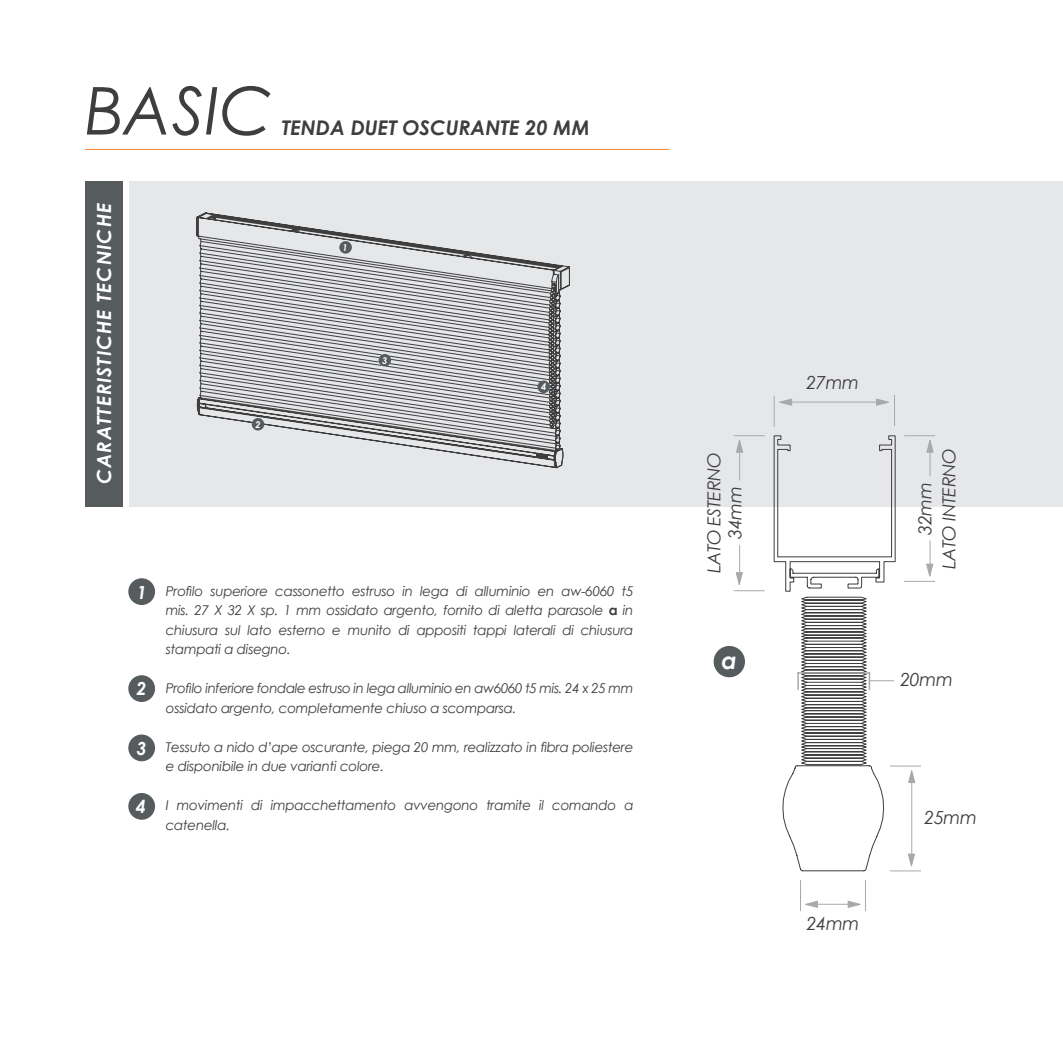
<style>
.page{position:relative;width:1063px;height:1063px;background:#fff}
.page>*{position:absolute;margin:0;border:0;box-sizing:border-box;transform-origin:0 0}
.t1{font:italic 66px "Century Gothic";color:#3e3e3f}
.t2{font:italic 700 23.25px "Century Gothic";color:#fff}
.t3{font:italic 700 20.25px "Century Gothic";color:#3e3e3f}
.t4{font:italic 700 19.5px "Century Gothic";letter-spacing:.05em;color:#fff}
.t5{font:italic 18px "Century Gothic";letter-spacing:-.02em;color:#3e3e3f}
.t6{font:italic 700 18px "Century Gothic";color:#fff}
.t7{font:italic 13.5px/19.5px "Century Gothic";letter-spacing:-.02em;color:#3e3e3f}
.t8{font:italic 700 9.3px "Century Gothic";color:#fff}
.s1{font-weight:700;font-style:normal}
</style>
<div class="page">
<div style="left:85px;top:181px;width:38px;height:325px;background:#565b5d"></div>
<div style="left:130px;top:181px;width:933px;height:325px;background:#e6e7e9"></div>
<hr style="left:85px;top:149px;width:584px;height:1px;background:#f58834">
<svg style="left:196px;top:213px;width:374px;height:239px"></svg>
<svg style="left:201px;top:284px;width:362px;height:184px"></svg>
<svg style="left:539px;top:283px;width:17px;height:145px"></svg>
<div style="left:339px;top:241px;width:13px;height:13px;background:#565b5d;border-radius:50%"></div>
<div style="left:252px;top:418px;width:12px;height:13px;background:#565b5d;border-radius:50%"></div>
<div style="left:379px;top:354px;width:12px;height:13px;background:#565b5d;border-radius:50%"></div>
<div style="left:537px;top:381px;width:13px;height:12px;background:#565b5d;border-radius:50%"></div>
<div style="left:714px;top:646px;width:31px;height:31px;background:#565b5d;border-radius:50%"></div>
<hr style="left:739px;top:448px;width:1px;height:32px;background:#a8a9ad">
<hr style="left:911px;top:782px;width:1px;height:72px;background:#a8a9ad">
<svg style="left:926px;top:440px;width:8px;height:36px"></svg>
<svg style="left:736px;top:440px;width:7px;height:13px"></svg>
<svg style="left:908px;top:770px;width:8px;height:14px"></svg>
<hr style="left:930px;top:540px;width:1px;height:36px;background:#a8a9ad">
<hr style="left:739px;top:545px;width:1px;height:31px;background:#a8a9ad">
<svg style="left:926px;top:563px;width:8px;height:14px"></svg>
<hr style="left:904px;top:581px;width:31px;height:1px;background:#a8a9ad">
<hr style="left:904px;top:435px;width:31px;height:1px;background:#a8a9ad">
<hr style="left:734px;top:590px;width:31px;height:1px;background:#a8a9ad">
<hr style="left:734px;top:435px;width:31px;height:1px;background:#a8a9ad">
<hr style="left:890px;top:871px;width:31px;height:1px;background:#a8a9ad">
<hr style="left:890px;top:766px;width:31px;height:1px;background:#a8a9ad">
<svg style="left:773px;top:435px;width:123px;height:437px"></svg>
<svg style="left:805px;top:900px;width:14px;height:8px"></svg>
<hr style="left:817px;top:904px;width:33px;height:1px;background:#a8a9ad">
<hr style="left:789px;top:402px;width:93px;height:1px;background:#a8a9ad">
<svg style="left:847px;top:900px;width:14px;height:8px"></svg>
<hr style="left:865px;top:880px;width:1px;height:31px;background:#a8a9ad">
<hr style="left:800px;top:880px;width:1px;height:31px;background:#a8a9ad">
<hr style="left:894px;top:395px;width:1px;height:31px;background:#a8a9ad">
<hr style="left:774px;top:396px;width:1px;height:31px;background:#a8a9ad">
<svg style="left:908px;top:853px;width:7px;height:14px"></svg>
<svg style="left:735px;top:572px;width:8px;height:13px"></svg>
<svg style="left:779px;top:398px;width:14px;height:8px"></svg>
<svg style="left:876px;top:398px;width:13px;height:8px"></svg>
<hr style="left:1062px;top:135px;width:1px;height:795px;background:#e6e7e9">
<div style="left:128px;top:578px;width:27px;height:27px;background:#565b5d;border-radius:50%"></div>
<div style="left:128px;top:675px;width:27px;height:27px;background:#565b5d;border-radius:50%"></div>
<div style="left:128px;top:735px;width:27px;height:26px;background:#565b5d;border-radius:50%"></div>
<div style="left:128px;top:793px;width:27px;height:27px;background:#565b5d;border-radius:50%"></div>
<p class="t1" style="left:85px;top:70px;width:190px">BASIC</p>
<p class="t3" style="left:282px;top:114px;width:310px">TENDA DUET OSCURANTE 20 MM</p>
<p class="t4" style="left:91px;top:484px;width:282px;rotate:-90deg">CARATTERISTICHE TECNICHE</p>
<p class="t8" style="left:255px;top:418px;width:7px">2</p>
<p class="t8" style="left:343px;top:241px;width:7px">1</p>
<p class="t8" style="left:382px;top:354px;width:7px">3</p>
<p class="t8" style="left:541px;top:381px;width:7px">4</p>
<p class="t6" style="left:137px;top:581px;width:12px">1</p>
<p class="t6" style="left:137px;top:677px;width:12px">2</p>
<p class="t6" style="left:137px;top:737px;width:12px">3</p>
<p class="t6" style="left:136px;top:795px;width:12px">4</p>
<p class="t7" style="left:166px;top:581px;width:469px;text-align:justify">Profilo superiore cassonetto estruso in lega di alluminio en aw-6060 t5 mis. 27 X 32 X sp. 1 mm ossidato argento, fornito di aletta parasole <span class="s1">a</span> in chiusura sul lato esterno e munito di appositi tappi laterali di chiusura stampati a disegno.</p>
<p class="t7" style="left:166px;top:678px;width:469px">Profilo inferiore fondale estruso in lega alluminio en aw6060 t5 mis. 24 x 25 mm ossidato argento, completamente chiuso a scomparsa.</p>
<p class="t7" style="left:166px;top:737px;width:469px">Tessuto a nido d’ape oscurante, piega 20 mm, realizzato in fibra poliestere e disponibile in due varianti colore.</p>
<p class="t7" style="left:166px;top:795px;width:469px">I movimenti di impacchettamento avvengono tramite il comando a catenella.</p>
<p class="t5" style="left:806px;top:371px;width:54px">27mm</p>
<p class="t5" style="left:703px;top:573px;width:122px;rotate:-90deg">LATO ESTERNO</p>
<p class="t5" style="left:938px;top:569px;width:122px;rotate:-90deg">LATO INTERNO</p>
<p class="t5" style="left:914px;top:535px;width:54px;rotate:-90deg">32mm</p>
<p class="t5" style="left:724px;top:539px;width:54px;rotate:-90deg">34mm</p>
<p class="t2" style="left:722px;top:645px;width:17px">a</p>
<p class="t5" style="left:900px;top:669px;width:54px">20mm</p>
<p class="t5" style="left:807px;top:913px;width:54px">24mm</p>
<p class="t5" style="left:924px;top:806px;width:54px">25mm</p>
</div>
